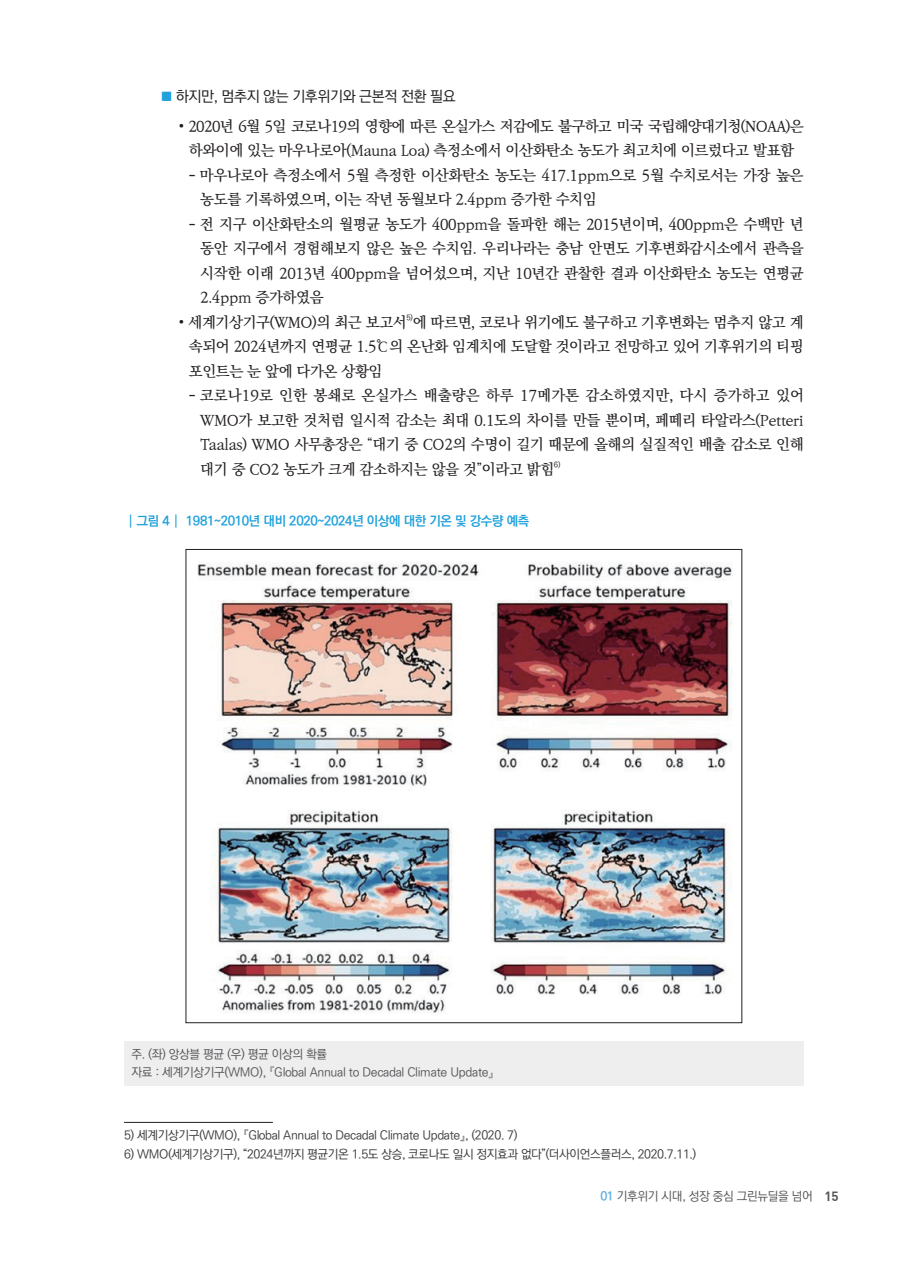
<style>
.page{position:relative;width:903px;height:1275px;background:#fff}
.page>*{position:absolute;margin:0;border:0;box-sizing:border-box;transform-origin:0 0}
.t1{font:14.88px/24.5px "Ko Pub World Batang PM";letter-spacing:-.025em;color:#231f20;text-align:justify}
.t2{font:14.88px "Ko Pub World Dotum PM";letter-spacing:-.025em;color:#231f20}
.t3{font:13.12px "Ko Pub World Dotum PB";letter-spacing:-.025em;color:#20a1db}
.t4{font:12.25px "Ko Pub World Dotum PM";letter-spacing:-.03em;color:#3e3e3f}
.t5{font:12.25px/17.5px "Ko Pub World Dotum PM";letter-spacing:-.025em;color:#57585a}
.s1{font-size:12.25px;color:#20a1db}
.s2{font-family:"Y Mj O125"}
.s3{font-family:"Ko Pub World Dotum PB";color:#61b0e1}
.s4{font-family:"Dinbol";font-size:13.12px}
</style>
<div class="page">
<img style="left:197px;top:562px;width:535px;height:451px">
<div style="left:124px;top:1041px;width:680px;height:44px;background:#eeeeef"></div>
<hr style="left:124px;top:1122px;width:149px;height:1px;background:#231f20">
<p class="t2" style="left:161px;top:86px;width:296px"><span class="s1">■</span> 하지만, 멈추지 않는 기후위기와 근본적 전환 필요</p>
<p class="t1" style="left:179px;top:114px;width:627px;text-align:center">• 2020년 6월 5일 코로나19의 영향에 따른 온실가스 저감에도 불구하고 미국 국립해양대기청(NOAA)은 하와이에 있는 마우나로아(Mauna Loa) 측정소에서 이산화탄소 농도가 최고치에 이르렀다고 발표함</p>
<p class="t1" style="left:200px;top:163px;width:605px;text-indent:-12px">- 마우나로아 측정소에서 5월 측정한 이산화탄소 농도는 417.1ppm으로 5월 수치로서는 가장 높은 농도를 기록하였으며, 이는 작년 동월보다 2.4ppm 증가한 수치임</p>
<p class="t1" style="left:200px;top:212px;width:605px;text-indent:-12px">- 전 지구 이산화탄소의 월평균 농도가 400ppm을 돌파한 해는 2015년이며, 400ppm은 수백만 년 동안 지구에서 경험해보지 않은 높은 수치임. 우리나라는 충남 안면도 기후변화감시소에서 관측을 시작한 이래 2013년 400ppm을 넘어섰으며, 지난 10년간 관찰한 결과 이산화탄소 농도는 연평균 2.4ppm 증가하였음</p>
<p class="t1" style="left:189px;top:310px;width:616px;text-indent:-10px">• 세계기상기구(WMO)의 최근 보고서<sup>5)</sup>에 따르면, 코로나 위기에도 불구하고 기후변화는 멈추지 않고 계 속되어 2024년까지 연평균 1.5℃의 온난화 임계치에 도달할 것이라고 전망하고 있어 기후위기의 티핑 포인트는 눈 앞에 다가온 상황임</p>
<p class="t1" style="left:200px;top:383px;width:605px;text-indent:-12px">- 코로나19로 인한 봉쇄로 온실가스 배출량은 하루 17메가톤 감소하였지만, 다시 증가하고 있어 WMO가 보고한 것처럼 일시적 감소는 최대 0.1도의 차이를 만들 뿐이며, 페떼리 타알라스(Petteri Taalas) WMO 사무총장은 “대기 중 CO2의 수명이 길기 때문에 올해의 실질적인 배출 감소로 인해 대기 중 CO2 농도가 크게 감소하지는 않을 것”이라고 밝힘<sup>6)</sup></p>
<p class="t3" style="left:124px;top:512px;width:407px"><span class="s2">┃</span>그림 4<span class="s2">┃</span> 1981~2010년 대비 2020~2024년 이상에 대한 기온 및 강수량 예측</p>
<p class="t5" style="left:131px;top:1046px;width:364px">주. (좌) 앙상블 평균 (우) 평균 이상의 확률<br>자료 : 세계기상기구(WMO), 『Global Annual to Decadal Climate Update』</p>
<p class="t4" style="left:124px;top:1127px;width:406px">5) 세계기상기구(WMO), 『Global Annual to Decadal Climate Update』, (2020. 7)　</p>
<p class="t4" style="left:124px;top:1146px;width:584px">6) WMO(세계기상기구), “2024년까지 평균기온 1.5도 상승, 코로나도 일시 정지효과 없다”(더사이언스플러스, 2020.7.11.)　</p>
<p class="t5" style="left:600px;top:1188px;width:240px"><span class="s3">01</span> 기후위기 시대, 성장 중심 그린뉴딜을 넘어 <span class="s4">15</span></p>
</div>
